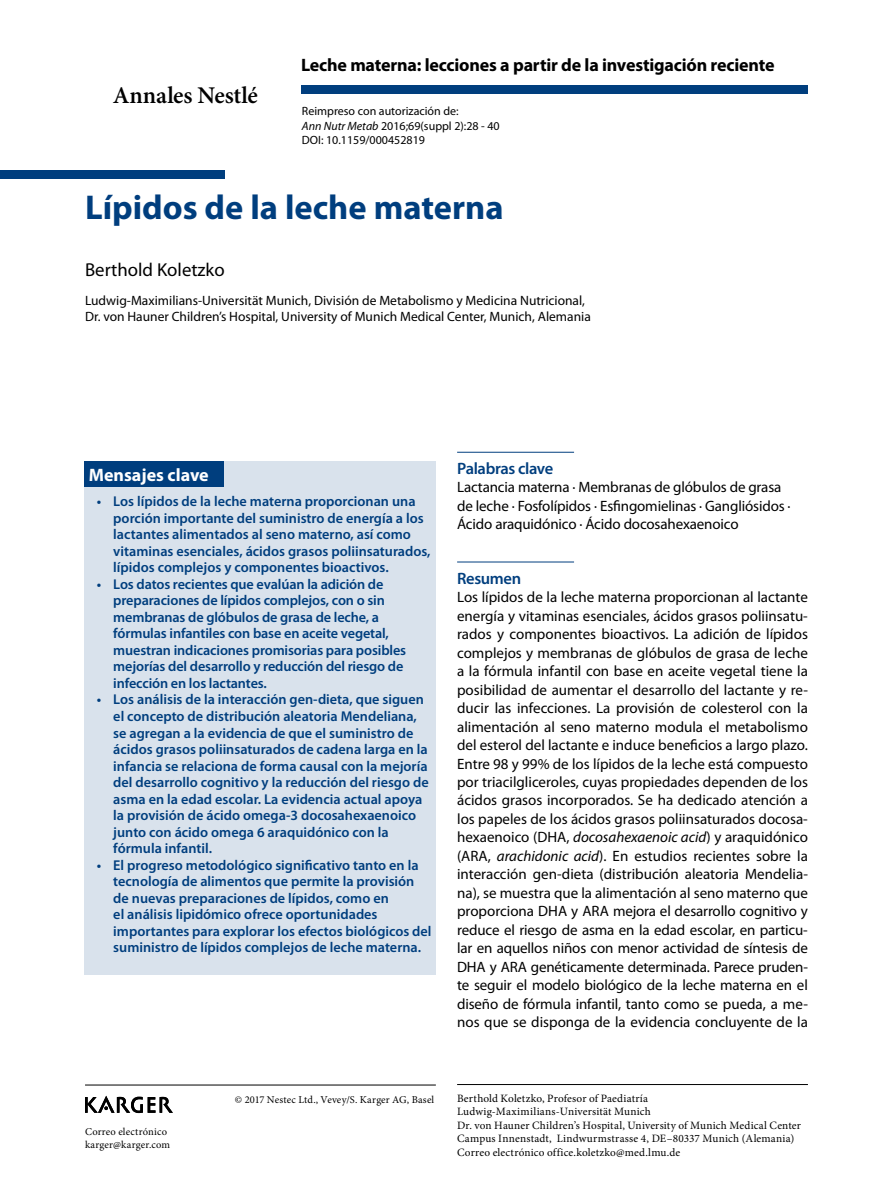
<style>
.page{position:relative;width:893px;height:1191px;background:#fff}
.page>*{position:absolute;margin:0;border:0;box-sizing:border-box;transform-origin:0 0}
.t1{font:700 34.5px "Myriad Pro";color:#003e7e}
.t2{font:600 24px "Minion Pro";letter-spacing:-.005em;color:#000}
.t3{font:18.75px "Myriad Pro";color:#000}
.t4{font:700 18px "Myriad Pro";letter-spacing:-.01em;color:#000}
.t5{font:700 18px "Myriad Pro";color:#fff}
.t6{font:600 16.5px "Myriad Pro";letter-spacing:-.02em;color:#003e7e}
.t7{font:15px/18.5px "Myriad Pro";letter-spacing:-.01em;color:#000}
.t8{font:600 14.25px/16.5px "Myriad Pro";color:#003e7e}
.t9{font:13.5px/16.2px "Myriad Pro";color:#000}
.t10{font:12px/14.4px "Myriad Pro";color:#000}
.t11{font:11.25px/13.5px "Minion Pro";letter-spacing:.015em;color:#000}
.t12{font:10.5px/12.6px "Minion Pro";letter-spacing:.015em;color:#000}
.s1{font-style:italic}
</style>
<div class="page">
<div style="left:302px;top:85px;width:506px;height:9px;background:#003e7e"></div>
<div style="left:0;top:170px;width:225px;height:9px;background:#003e7e"></div>
<hr style="left:457px;top:1084px;width:351px;height:1px;background:#000">
<svg style="left:85px;top:1095px;width:88px;height:18px"></svg>
<hr style="left:85px;top:1084px;width:351px;height:1px;background:#000">
<hr style="left:457px;top:452px;width:117px;height:1px;background:#003e7e">
<hr style="left:457px;top:561px;width:117px;height:1px;background:#003e7e">
<div style="left:85px;top:462px;width:351px;height:513px;background:#d9e2ec"></div>
<div style="left:85px;top:461px;width:139px;height:26px;background:#003e7e"></div>
<h2 class="t2" style="left:113px;top:81px;width:147px">Annales Nestlé</h2>
<p class="t4" style="left:301px;top:54px;width:475px">Leche materna: lecciones a partir de la investigación reciente</p>
<p class="t10" style="left:302px;top:104px;width:199px">Reimpreso con autorización de:<br><span class="s1">Ann Nutr Metab</span> 2016;69(suppl 2):28 - 40<br>DOI: 10.1159/000452819</p>
<h1 class="t1" style="left:85px;top:188px;width:420px">Lípidos de la leche materna</h1>
<p class="t3" style="left:85px;top:258px;width:141px">Berthold Koletzko</p>
<p class="t9" style="left:85px;top:292px;width:507px">Ludwig-Maximilians-Universität Munich, División de Metabolismo y Medicina Nutricional,<br>Dr. von Hauner Children’s Hospital, University of Munich Medical Center, Munich, Alemania</p>
<p class="t5" style="left:89px;top:465px;width:121px">Mensajes clave</p>
<p class="t8" style="left:113px;top:493px;width:319px;text-indent:-17px">• Los lípidos de la leche materna proporcionan una porción importante del suministro de energía a los lactantes alimentados al seno materno, así como vitaminas esenciales, ácidos grasos poliinsaturados, lípidos complejos y componentes bioactivos.</p>
<p class="t8" style="left:113px;top:576px;width:294px;text-indent:-17px">• Los datos recientes que evalúan la adición de preparaciones de lípidos complejos, con o sin membranas de glóbulos de grasa de leche, a fórmulas infantiles con base en aceite vegetal, muestran indicaciones promisorias para posibles mejorías del desarrollo y reducción del riesgo de infección en los lactantes.</p>
<p class="t8" style="left:113px;top:691px;width:317px;text-indent:-17px">• Los análisis de la interacción gen-dieta, que siguen el concepto de distribución aleatoria Mendeliana, se agregan a la evidencia de que el suministro de ácidos grasos poliinsaturados de cadena larga en la infancia se relaciona de forma causal con la mejoría del desarrollo cognitivo y la reducción del riesgo de asma en la edad escolar. La evidencia actual apoya la provisión de ácido omega-3 docosahexaenoico junto con ácido omega 6 araquidónico con la fórmula infantil.</p>
<p class="t8" style="left:113px;top:856px;width:320px;text-indent:-16px">• El progreso metodológico significativo tanto en la tecnología de alimentos que permite la provisión de nuevas preparaciones de lípidos, como en<br>el análisis lipidómico ofrece oportunidades importantes para explorar los efectos biológicos del suministro de lípidos complejos de leche materna.</p>
<p class="t6" style="left:457px;top:459px;width:98px">Palabras clave</p>
<p class="t7" style="left:457px;top:478px;width:335px">Lactancia materna · Membranas de glóbulos de grasa de leche · Fosfolípidos · Esfingomielinas · Gangliósidos ·<br>Ácido araquidónico · Ácido docosahexaenoico</p>
<p class="t6" style="left:457px;top:569px;width:66px">Resumen</p>
<p class="t7" style="left:457px;top:587px;width:352px;text-align:justify">Los lípidos de la leche materna proporcionan al lactante energía y vitaminas esenciales, ácidos grasos poliinsatu&shy;rados y componentes bioactivos. La adición de lípidos complejos y membranas de glóbulos de grasa de leche a la fórmula infantil con base en aceite vegetal tiene la posibilidad de aumentar el desarrollo del lactante y re&shy;ducir las infecciones. La provisión de colesterol con la alimentación al seno materno modula el metabolismo del esterol del lactante e induce beneficios a largo plazo.<br>Entre 98 y 99% de los lípidos de la leche está compuesto por triacilgliceroles, cuyas propiedades dependen de los ácidos grasos incorporados. Se ha dedicado atención a los papeles de los ácidos grasos poliinsaturados docosa&shy;hexaenoico (DHA, <span class="s1">docosahexaenoic acid</span>) y araquidónico (ARA, <span class="s1">arachidonic acid</span>). En estudios recientes sobre la interacción gen-dieta (distribución aleatoria Mendelia&shy;na), se muestra que la alimentación al seno materno que proporciona DHA y ARA mejora el desarrollo cognitivo y reduce el riesgo de asma en la edad escolar, en particu&shy;lar en aquellos niños con menor actividad de síntesis de DHA y ARA genéticamente determinada. Parece pruden&shy;te seguir el modelo biológico de la leche materna en el diseño de fórmula infantil, tanto como se pueda, a me&shy;nos que se disponga de la evidencia concluyente de la</p>
<p class="t12" style="left:85px;top:1125px;width:87px">Correo electrónico karger@karger.com</p>
<p class="t12" style="left:235px;top:1093px;width:201px">© 2017 Nestec Ltd., Vevey/S. Karger AG, Basel</p>
<p class="t11" style="left:457px;top:1091px;width:345px">Berthold Koletzko, Profesor of Paediatría Ludwig-Maximilians-Universität Munich<br>Dr. von Hauner Children’s Hospital, University of Munich Medical Center Campus Innenstadt, Lindwurmstrasse 4, DE–80337 Munich (Alemania)<br>Correo electrónico office.koletzko@med.lmu.de</p>
</div>
